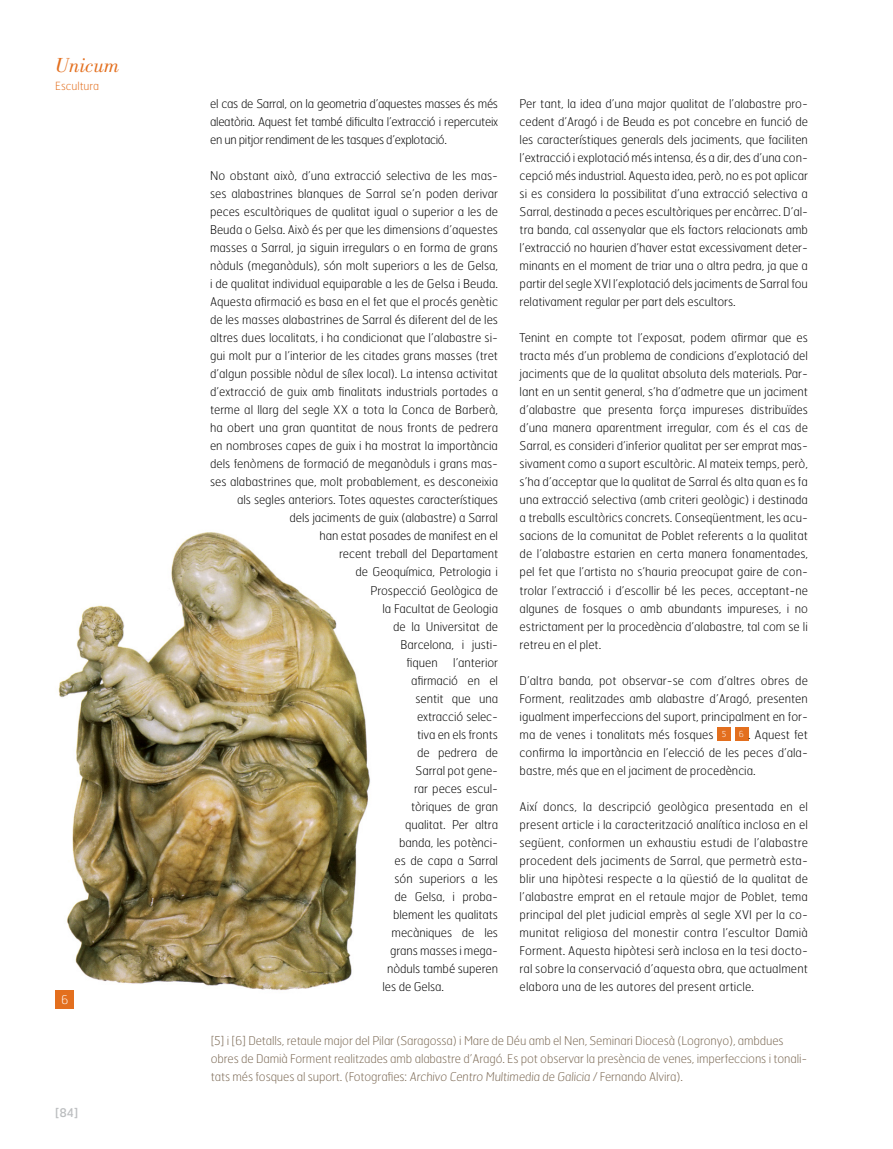
<style>
.page{position:relative;width:893px;height:1149px;background:#fff}
.page>*{position:absolute;margin:0;border:0;box-sizing:border-box;transform-origin:0 0}
.t1{font:italic 21px "Bodoni Std";color:#e36f1e}
.t2{font:100 12px/18px "Hermes";color:#000;text-align:justify}
.t3{font:100 12px/18px "Hermes";letter-spacing:-.01em;color:#7c6a55}
.t4{font:12px "Hermes";color:#bcbec0}
.t5{font:100 12px "Hermes";color:#fff}
.t6{font:100 11.25px "Hermes";color:#e36f1e}
</style>
<div class="page">
<hr style="left:892px;top:0;width:1px;height:1148px;background:#e36f1e">
<div style="left:718px;top:726px;width:13px;height:14px;background:#e36f1e"></div>
<div style="left:735px;top:726px;width:13px;height:14px;background:#e36f1e"></div>
<img style="left:55px;top:532px;width:315px;height:477px">
<div style="left:55px;top:990px;width:19px;height:18px;background:#e36f1e"></div>
<h1 class="t1" style="left:55px;top:53px;width:66px">Unicum</h1>
<p class="t6" style="left:55px;top:79px;width:45px">Escultura</p>
<p class="t5" style="left:61px;top:991px;width:9px">6</p>
<p class="t4" style="left:55px;top:1104px;width:24px">[84]</p>
<p class="t2" style="left:210px;top:94px;width:290px">el cas de Sarral, on la geometria d’aquestes masses és més aleatòria. Aquest fet també dificulta l’extracció i repercuteix en un pitjor rendiment de les tasques d’explotació.</p>
<p class="t2" style="left:210px;top:166px;width:289px">No obstant això, d’una extracció selectiva de les mas-</p>
<p class="t2" style="left:210px;top:184px;width:289px">ses alabastrines blanques de Sarral se’n poden derivar</p>
<p class="t2" style="left:210px;top:202px;width:290px">peces escultòriques de qualitat igual o superior a les de</p>
<p class="t2" style="left:210px;top:220px;width:289px">Beuda o Gelsa. Això és per que les dimensions d’aquestes</p>
<p class="t2" style="left:210px;top:238px;width:289px">masses a Sarral, ja siguin irregulars o en forma de grans</p>
<p class="t2" style="left:210px;top:256px;width:290px">nòduls (meganòduls), són molt superiors a les de Gelsa,</p>
<p class="t2" style="left:210px;top:274px;width:289px">i de qualitat individual equiparable a les de Gelsa i Beuda.</p>
<p class="t2" style="left:210px;top:292px;width:289px">Aquesta afirmació es basa en el fet que el procés genètic</p>
<p class="t2" style="left:210px;top:310px;width:289px">de les masses alabastrines de Sarral és diferent del de les</p>
<p class="t2" style="left:210px;top:328px;width:289px">altres dues localitats, i ha condicionat que l’alabastre si-</p>
<p class="t2" style="left:210px;top:346px;width:289px">gui molt pur a l’interior de les citades grans masses (tret</p>
<p class="t2" style="left:210px;top:364px;width:289px">d’algun possible nòdul de sílex local). La intensa activitat</p>
<p class="t2" style="left:210px;top:382px;width:290px">d’extracció de guix amb finalitats industrials portades a</p>
<p class="t2" style="left:210px;top:400px;width:289px">terme al llarg del segle XX a tota la Conca de Barberà,</p>
<p class="t2" style="left:210px;top:418px;width:290px">ha obert una gran quantitat de nous fronts de pedrera</p>
<p class="t2" style="left:210px;top:436px;width:289px">en nombroses capes de guix i ha mostrat la importància</p>
<p class="t2" style="left:210px;top:454px;width:290px">dels fenòmens de formació de meganòduls i grans mas-</p>
<p class="t2" style="left:210px;top:472px;width:290px">ses alabastrines que, molt probablement, es desconeixia</p>
<p class="t2" style="left:237px;top:490px;width:262px">als segles anteriors. Totes aquestes característiques</p>
<p class="t2" style="left:290px;top:508px;width:210px">dels jaciments de guix (alabastre) a Sarral</p>
<p class="t2" style="left:320px;top:526px;width:180px">han estat posades de manifest en el</p>
<p class="t2" style="left:339px;top:544px;width:161px">recent treball del Departament</p>
<p class="t2" style="left:356px;top:562px;width:144px">de Geoquímica, Petrologia i</p>
<p class="t2" style="left:371px;top:580px;width:129px">Prospecció Geològica de</p>
<p class="t2" style="left:383px;top:598px;width:117px">la Facultat de Geologia</p>
<p class="t2" style="left:393px;top:616px;width:107px">de la Universitat de</p>
<p class="t2" style="left:401px;top:634px;width:99px">Barcelona, i justi-</p>
<p class="t2" style="left:407px;top:652px;width:33px">fiquen</p>
<p class="t2" style="left:453px;top:652px;width:46px">l’anterior</p>
<p class="t2" style="left:411px;top:670px;width:88px">afirmació en el</p>
<p class="t2" style="left:416px;top:688px;width:84px">sentit que una</p>
<p class="t2" style="left:417px;top:706px;width:82px">extracció selec-</p>
<p class="t2" style="left:417px;top:724px;width:82px">tiva en els fronts</p>
<p class="t2" style="left:417px;top:742px;width:82px">de pedrera de</p>
<p class="t2" style="left:416px;top:760px;width:84px">Sarral pot gene-</p>
<p class="t2" style="left:414px;top:778px;width:85px">rar peces escul-</p>
<p class="t2" style="left:411px;top:796px;width:88px">tòriques de gran</p>
<p class="t2" style="left:405px;top:814px;width:94px">qualitat. Per altra</p>
<p class="t2" style="left:399px;top:832px;width:100px">banda, les potènci-</p>
<p class="t2" style="left:395px;top:850px;width:105px">es de capa a Sarral</p>
<p class="t2" style="left:395px;top:868px;width:105px">són superiors a les</p>
<p class="t2" style="left:395px;top:886px;width:105px">de Gelsa, i proba-</p>
<p class="t2" style="left:393px;top:904px;width:106px">blement les qualitats</p>
<p class="t2" style="left:392px;top:922px;width:108px">mecàniques de les</p>
<p class="t2" style="left:390px;top:940px;width:110px">grans masses i mega-</p>
<p class="t2" style="left:387px;top:958px;width:112px">nòduls també superen</p>
<p class="t2" style="left:383px;top:976px;width:63px">les de Gelsa.</p>
<p class="t2" style="left:520px;top:94px;width:290px">Per tant, la idea d’una major qualitat de l’alabastre pro&shy;cedent d’Aragó i de Beuda es pot concebre en funció de les característiques generals dels jaciments, que faciliten l’extracció i explotació més intensa, és a dir, des d’una con&shy;cepció més industrial. Aquesta idea, però, no es pot aplicar si es considera la possibilitat d’una extracció selectiva a Sarral, destinada a peces escultòriques per encàrrec. D’al&shy;tra banda, cal assenyalar que els factors relacionats amb l’extracció no haurien d’haver estat excessivament deter&shy;minants en el moment de triar una o altra pedra, ja que a partir del segle XVI l’explotació dels jaciments de Sarral fou relativament regular per part dels escultors.</p>
<p class="t2" style="left:520px;top:328px;width:290px">Tenint en compte tot l’exposat, podem afirmar que es tracta més d’un problema de condicions d’explotació del jaciments que de la qualitat absoluta dels materials. Par&shy;lant en un sentit general, s’ha d’admetre que un jaciment d’alabastre que presenta força impureses distribuïdes d’una manera aparentment irregular, com és el cas de Sarral, es consideri d’inferior qualitat per ser emprat mas&shy;sivament como a suport escultòric. Al mateix temps, però, s’ha d’acceptar que la qualitat de Sarral és alta quan es fa una extracció selectiva (amb criteri geològic) i destinada a treballs escultòrics concrets. Conseqüentment, les acu&shy;sacions de la comunitat de Poblet referents a la qualitat de l’alabastre estarien en certa manera fonamentades, pel fet que l’artista no s’hauria preocupat gaire de con&shy;trolar l’extracció i d’escollir bé les peces, acceptant-ne algunes de fosques o amb abundants impureses, i no estrictament per la procedència d’alabastre, tal com se li retreu en el plet.</p>
<p class="t2" style="left:520px;top:670px;width:290px">D’altra banda, pot observar-se com d’altres obres de Forment, realitzades amb alabastre d’Aragó, presenten igualment imperfeccions del suport, principalment en for&shy;ma de venes i tonalitats més fosques <sup>5</sup></p>
<p class="t2" style="left:520px;top:724px;width:290px;text-indent:219px"><sup>6</sup> . Aquest fet confirma la importància en l’elecció de les peces d’ala&shy;bastre, més que en el jaciment de procedència.</p>
<p class="t2" style="left:520px;top:796px;width:290px">Així doncs, la descripció geològica presentada en el present article i la caracterització analítica inclosa en el següent, conformen un exhaustiu estudi de l’alabastre procedent dels jaciments de Sarral, que permetrà esta&shy;blir una hipòtesi respecte a la qüestió de la qualitat de l’alabastre emprat en el retaule major de Poblet, tema principal del plet judicial emprès al segle XVI per la co&shy;munitat religiosa del monestir contra l’escultor Damià Forment. Aquesta hipòtesi serà inclosa en la tesi docto&shy;ral sobre la conservació d’aquesta obra, que actualment elabora una de les autores del present article.</p>
<p class="t3" style="left:211px;top:1030px;width:598px">[5] i [6] Detalls, retaule major del Pilar (Saragossa) i Mare de Déu amb el Nen, Seminari Diocesà (Logronyo), ambdues obres de Damià Forment realitzades amb alabastre d’Aragó. Es pot observar la presència de venes, imperfeccions i tonali&shy;tats més fosques al suport. (Fotografies: Archivo Centro Multimedia de Galicia / Fernando Alvira).</p>
</div>
